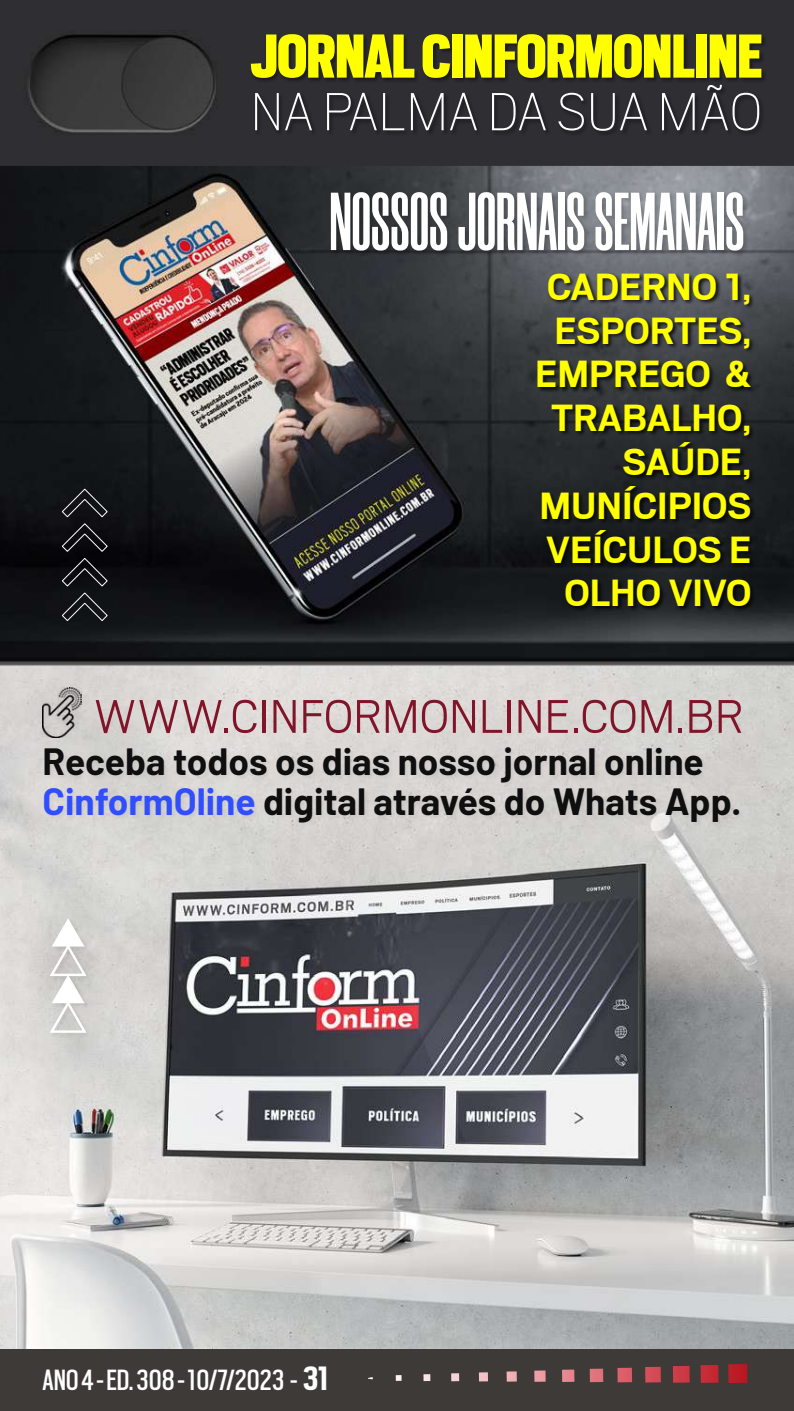
<style>
.page{position:relative;width:794px;height:1411px;background:#fff}
.page>*{position:absolute;margin:0;border:0;box-sizing:border-box;transform-origin:0 0}
.t1{font:700 82px "Morganite";color:#fff}
.t2{font:900 68.88px "Scout Cond";color:#ff0}
.t3{font:100 59.38px "Scout";color:#fff}
.t4{font:300 52.38px "Scout";color:#80152a}
.t5{font:700 42.12px/43.8px "Scout";color:#ff0;text-align:right}
.t6{font:700 37px/40.1px "Barlow";color:#0f0f10}
.t7{font:32.5px "Scout Cond";color:#fff}
.s1{color:#304eff}
.s2{font-weight:700;font-size:37.5px}
</style>
<div class="page">
<div style="left:0;top:1347px;width:794px;height:63px;background:#3e3a37"></div>
<img style="left:728px;top:1364px;width:19px;height:18px">
<img style="left:700px;top:1365px;width:18px;height:17px">
<img style="left:673px;top:1365px;width:16px;height:17px">
<img style="left:645px;top:1366px;width:16px;height:16px">
<img style="left:617px;top:1367px;width:15px;height:15px">
<svg style="left:590px;top:1368px;width:13px;height:13px"></svg>
<svg style="left:562px;top:1369px;width:12px;height:12px"></svg>
<svg style="left:534px;top:1370px;width:11px;height:11px"></svg>
<svg style="left:506px;top:1371px;width:11px;height:10px"></svg>
<svg style="left:479px;top:1372px;width:9px;height:9px"></svg>
<svg style="left:451px;top:1373px;width:8px;height:8px"></svg>
<svg style="left:423px;top:1374px;width:7px;height:6px"></svg>
<svg style="left:396px;top:1375px;width:5px;height:5px"></svg>
<img style="left:0;top:675px;width:794px;height:673px">
<img style="left:0;top:0;width:794px;height:648px">
<div style="left:43px;top:747px;width:701px;height:80px;background:#d4d1ce"></div>
<div style="left:330px;top:191px;width:419px;height:65px;background:#000;opacity:.18"></div>
<img style="left:0;top:648px;width:794px;height:27px">
<div style="left:250px;top:34px;width:517px;height:102px;background:#000;opacity:.44"></div>
<svg style="left:62px;top:488px;width:46px;height:133px;background:#202125"></svg>
<div style="left:50px;top:917px;width:43px;height:120px;background:#d0cfcb"></div>
<svg style="left:50px;top:918px;width:37px;height:114px"></svg>
<div style="left:537px;top:273px;width:219px;height:338px;background:#000;opacity:.75"></div>
<img style="left:43px;top:687px;width:39px;height:51px">
<h2 class="t2" style="left:250px;top:23px;width:513px">JORNAL CINFORMONLINE</h2>
<h3 class="t3" style="left:250px;top:73px;width:513px">NA PALMA DA SUA MÃO</h3>
<h1 class="t1" style="left:330px;top:180px;width:416px">NOSSOS JORNAIS SEMANAIS</h1>
<p class="t5" style="left:535px;top:265px;width:218px">CADERNO 1,<br>ESPORTES,<br>EMPREGO &amp;<br>TRABALHO,<br>SAÚDE,<br>MUNÍCIPIOS<br>VEÍCULOS E<br>OLHO VIVO</p>
<h3 class="t4" style="left:93px;top:691px;width:652px">WWW.CINFORMONLINE.COM.BR</h3>
<p class="t6" style="left:43px;top:738px;width:700px">Receba todos os dias nosso jornal online<br><span class="s1">CinformOline</span> digital através do Whats App.</p>
<p class="t7" style="left:43px;top:1358px;width:287px">ANO 4 - ED. 308 - 10/7/2023 - <span class="s2">31</span></p>
</div>
